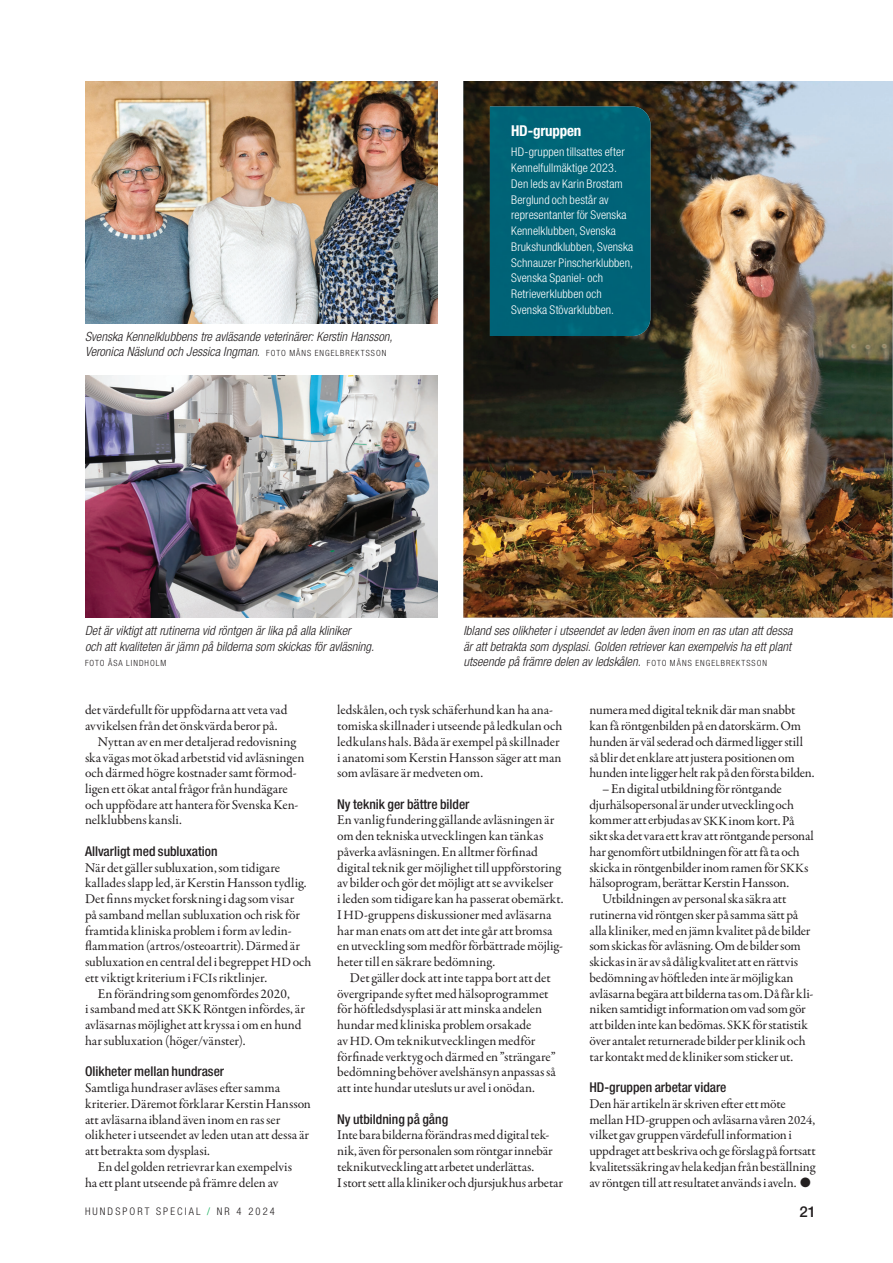
<style>
.page{position:relative;width:893px;height:1263px;background:#fff}
.page>*{position:absolute;margin:0;border:0;box-sizing:border-box;transform-origin:0 0}
.t1{font:700 condensed 15px "Helvetica Neue LT Std";letter-spacing:-.015em;color:#fff}
.t2{font:500 15px "Helvetica Neue LT Std";color:#231f20}
.t3{font:13.5px/15.8px "Garamond Premr Pro";letter-spacing:-.01em;color:#231f20}
.t4{font:500 condensed 13.5px "Helvetica Neue LT Std";color:#231f20}
.t5{font:italic 300 condensed 12.75px/15.3px "Helvetica Neue LT Std";color:#231f20}
.t6{font:300 condensed 12px/15.8px "Helvetica Neue LT Std";letter-spacing:.01em;color:#fff}
.t7{font:300 condensed 10.5px "Helvetica Neue LT Std";letter-spacing:.2em;color:#231f20}
.t8{font:300 condensed 8.55px "Helvetica Neue LT Std";letter-spacing:.115em;color:#231f20}
.s1{font-style:normal;font-size:8.55px}
.s2{font-size:12.75px}
.s3{color:#00a94e}
</style>
<div class="page">
<img style="left:85px;top:375px;width:353px;height:243px">
<img style="left:463px;top:81px;width:430px;height:537px">
<div style="left:490px;top:107px;width:160px;height:229px;background:#006377"></div>
<img style="left:85px;top:81px;width:353px;height:242px">
<p class="t5" style="left:85px;top:330px;width:309px">Svenska Kennelklubbens tre avläsande veterinärer: Kerstin Hansson,<br>Veronica Näslund och Jessica Ingman. <span class="s1">FOTO MÅNS ENGELBREKTSSON</span></p>
<p class="t1" style="left:511px;top:122px;width:72px">HD-gruppen</p>
<p class="t6" style="left:511px;top:145px;width:124px">HD-gruppen tillsattes efter<br>Kennelfullmäktige 2023.<br>Den leds av Karin Brostam<br>Berglund och består av representanter för Svenska<br>Kennelklubben, Svenska<br>Brukshundklubben, Svenska<br>Schnauzer Pinscherklubben,<br>Svenska Spaniel- och<br>Retrieverklubben och<br>Svenska Stövarklubben.</p>
<p class="t5" style="left:85px;top:624px;width:291px">Det är viktigt att rutinerna vid röntgen är lika på alla kliniker<br>och att kvaliteten är jämn på bilderna som skickas för avläsning.</p>
<p class="t8" style="left:85px;top:659px;width:83px">FOTO ÅSA LINDHOLM</p>
<p class="t3" style="left:85px;top:703px;width:204px">det värdefullt för uppfödarna att veta vad</p>
<p class="t3" style="left:85px;top:719px;width:194px">avvikelsen från det önskvärda beror på.</p>
<p class="t3" style="left:98px;top:735px;width:200px">Nyttan av en mer detaljerad redovisning</p>
<p class="t3" style="left:85px;top:750px;width:221px">ska vägas mot ökad arbetstid vid avläsningen</p>
<p class="t3" style="left:85px;top:766px;width:213px">och därmed högre kostnader samt förmod-</p>
<p class="t3" style="left:85px;top:782px;width:204px">ligen ett ökat antal frågor från hundägare</p>
<p class="t3" style="left:85px;top:798px;width:215px">och uppfödare att hantera för Svenska Ken-</p>
<p class="t3" style="left:85px;top:813px;width:98px">nelklubbens kansli.</p>
<p class="t4" style="left:85px;top:846px;width:134px">Allvarligt med subluxation</p>
<p class="t3" style="left:85px;top:861px;width:197px">När det gäller subluxation, som tidigare</p>
<p class="t3" style="left:85px;top:876px;width:223px">kallades slapp led, är Kerstin Hansson tydlig.</p>
<p class="t3" style="left:85px;top:892px;width:211px">Det finns mycket forskning i dag som visar</p>
<p class="t3" style="left:85px;top:908px;width:216px">på samband mellan subluxation och risk för</p>
<p class="t3" style="left:85px;top:924px;width:208px">framtida kliniska problem i form av ledin-</p>
<p class="t3" style="left:85px;top:939px;width:217px">flammation (artros/osteoartrit). Därmed är</p>
<p class="t3" style="left:85px;top:955px;width:228px">subluxation en central del i begreppet <span class="s2">HD</span> och</p>
<p class="t3" style="left:85px;top:971px;width:184px">ett viktigt kriterium i <span class="s2">FCI</span>s riktlinjer.</p>
<p class="t3" style="left:98px;top:987px;width:194px">En förändring som genomfördes 2020,</p>
<p class="t3" style="left:85px;top:1002px;width:221px">i samband med att <span class="s2">SKK</span> Röntgen infördes, är</p>
<p class="t3" style="left:85px;top:1018px;width:218px">avläsarnas möjlighet att kryssa i om en hund</p>
<p class="t3" style="left:85px;top:1034px;width:162px">har subluxation (höger/vänster).</p>
<p class="t4" style="left:85px;top:1067px;width:141px">Olikheter mellan hundraser</p>
<p class="t3" style="left:85px;top:1081px;width:227px">Samtliga hundraser avläses efter samma kriterier. Däremot förklarar Kerstin Hansson att avläsarna ibland även inom en ras ser olikheter i utseendet av leden utan att dessa är att betrakta som dysplasi.</p>
<p class="t3" style="left:85px;top:1160px;width:209px;text-indent:13px">En del golden retrievrar kan exempelvis ha ett plant utseende på främre delen av</p>
<p class="t5" style="left:463px;top:624px;width:331px;text-align:justify">Ibland ses olikheter i utseendet av leden även inom en ras utan att dessa är att betrakta som dysplasi. Golden retriever kan exempelvis ha ett plant utseende på främre delen av ledskålen. <span class="s1">FOTO MÅNS ENGELBREKTSSON</span></p>
<p class="t3" style="left:337px;top:703px;width:227px">ledskålen, och tysk schäferhund kan ha ana&shy;tomiska skillnader i utseende på ledkulan och ledkulans hals. Båda är exempel på skillnader i anatomi som Kerstin Hansson säger att man som avläsare är medveten om.</p>
<p class="t4" style="left:337px;top:799px;width:134px">Ny teknik ger bättre bilder</p>
<p class="t3" style="left:337px;top:813px;width:228px">En vanlig fundering gällande avläsningen är om den tekniska utvecklingen kan tänkas påverka avläsningen. En alltmer förfinad digital teknik ger möjlighet till uppförstoring av bilder och gör det möjligt att se avvikelser<br>i leden som tidigare kan ha passerat obemärkt.<br>I <span class="s2">HD</span>-gruppens diskussioner med avläsarna har man enats om att det inte går att bromsa en utveckling som medför förbättrade möjlig&shy;heter till en säkrare bedömning.</p>
<p class="t3" style="left:337px;top:971px;width:220px;text-indent:13px">Det gäller dock att inte tappa bort att det övergripande syftet med hälsoprogrammet för höftledsdysplasi är att minska andelen hundar med kliniska problem orsakade<br>av <span class="s2">HD</span>. Om teknikutvecklingen medför förfinade verktyg och därmed en ”strängare” bedömning behöver avelshänsyn anpassas så att inte hundar utesluts ur avel i onödan.</p>
<p class="t4" style="left:337px;top:1114px;width:112px">Ny utbildning på gång</p>
<p class="t3" style="left:337px;top:1128px;width:227px">Inte bara bilderna förändras med digital tek&shy;nik, även för personalen som röntgar innebär teknikutveckling att arbetet underlättas.<br>I stort sett alla kliniker och djursjukhus arbetar</p>
<p class="t3" style="left:589px;top:703px;width:227px">numera med digital teknik där man snabbt kan få röntgenbilden på en datorskärm. Om hunden är väl sederad och därmed ligger still så blir det enklare att justera positionen om hunden inte ligger helt rak på den första bilden.</p>
<p class="t3" style="left:602px;top:782px;width:181px">– En digital utbildning för röntgande</p>
<p class="t3" style="left:589px;top:798px;width:206px">djurhälsopersonal är under utveckling och</p>
<p class="t3" style="left:589px;top:813px;width:206px">kommer att erbjudas av <span class="s2">SKK</span> inom kort. På</p>
<p class="t3" style="left:589px;top:829px;width:226px">sikt ska det vara ett krav att röntgande personal</p>
<p class="t3" style="left:589px;top:845px;width:212px">har genomfört utbildningen för att få ta och</p>
<p class="t3" style="left:589px;top:861px;width:220px">skicka in röntgenbilder inom ramen för <span class="s2">SKK</span>s</p>
<p class="t3" style="left:589px;top:876px;width:201px">hälsoprogram, berättar Kerstin Hansson.</p>
<p class="t3" style="left:602px;top:892px;width:186px">Utbildningen av personal ska säkra att</p>
<p class="t3" style="left:589px;top:908px;width:210px">rutinerna vid röntgen sker på samma sätt på</p>
<p class="t3" style="left:589px;top:924px;width:222px">alla kliniker, med en jämn kvalitet på de bilder</p>
<p class="t3" style="left:589px;top:939px;width:213px">som skickas för avläsning. Om de bilder som</p>
<p class="t3" style="left:589px;top:955px;width:210px">skickas in är av så dålig kvalitet att en rättvis</p>
<p class="t3" style="left:589px;top:971px;width:206px">bedömning av höftleden inte är möjlig kan</p>
<p class="t3" style="left:589px;top:987px;width:225px">avläsarna begära att bilderna tas om. Då får kli-</p>
<p class="t3" style="left:589px;top:1002px;width:218px">niken samtidigt information om vad som gör</p>
<p class="t3" style="left:589px;top:1018px;width:220px">att bilden inte kan bedömas. <span class="s2">SKK</span> för statistik</p>
<p class="t3" style="left:589px;top:1034px;width:218px">över antalet returnerade bilder per klinik och</p>
<p class="t3" style="left:589px;top:1050px;width:205px">tar kontakt med de kliniker som sticker ut.</p>
<p class="t4" style="left:589px;top:1082px;width:139px">HD-gruppen arbetar vidare</p>
<p class="t3" style="left:589px;top:1097px;width:228px">Den här artikeln är skriven efter ett möte mellan <span class="s2">HD</span>-gruppen och avläsarna våren <span class="s2">2024</span>, vilket gav gruppen värdefull information i uppdraget att beskriva och ge förslag på fortsatt kvalitetssäkring av hela kedjan från beställning av röntgen till att resultatet används i aveln.</p>
<p class="t7" style="left:85px;top:1207px;width:191px">HUNDSPORT SPECIAL <span class="s3">/</span> NR 4 2024</p>
<p class="t2" style="left:799px;top:1203px;width:18px">21</p>
</div>
